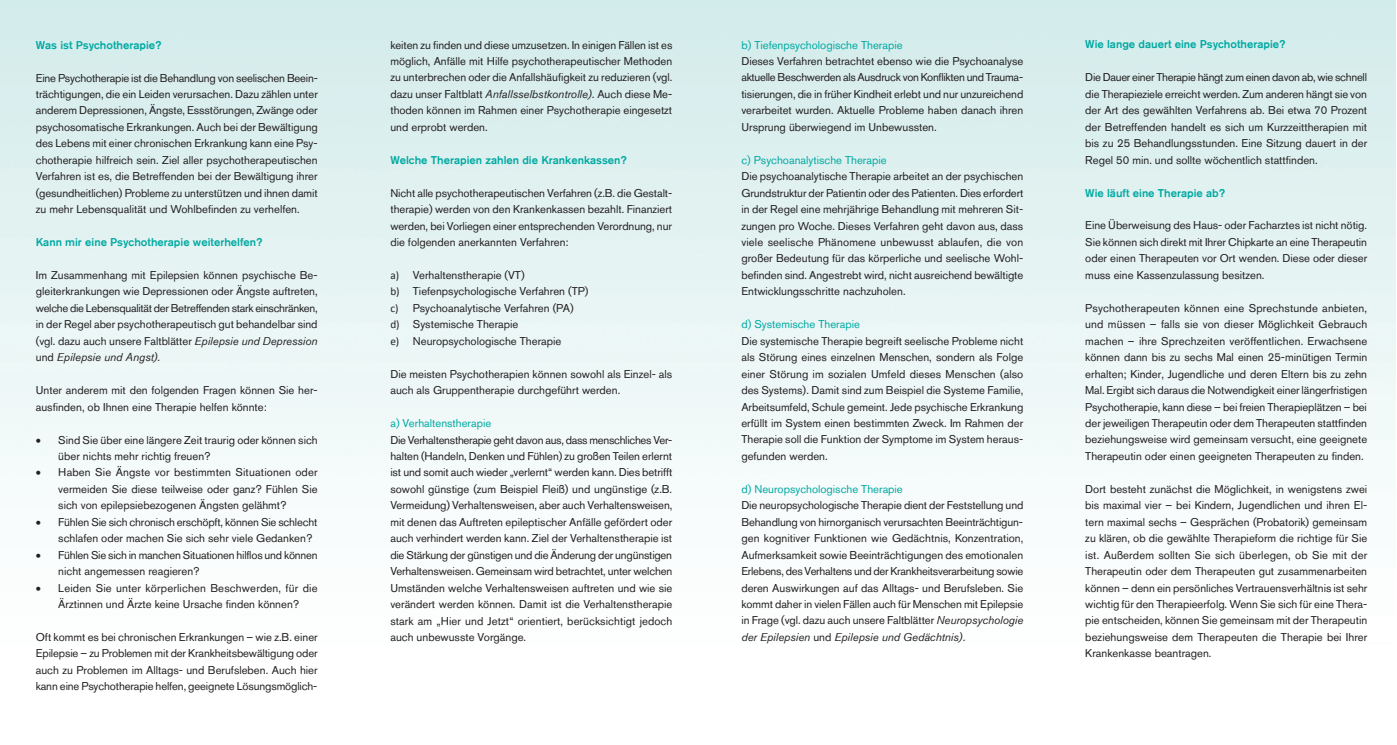
<style>
.page{position:relative;width:1397px;height:745px;background:#fff}
.page>*{position:absolute;margin:0;border:0;box-sizing:border-box;transform-origin:0 0}
.t1{font:11.25px/16.4px "Akzidenz Grotesk BQ";color:#231f20;text-align:justify}
.t2{font:500 11.25px "Akzidenz Grotesk BQ";color:#00a9a2}
.t3{font:11.25px "Akzidenz Grotesk BQ";color:#00a9a2}
.t4{font:11.25px/16.4px "Akzidenz Grotesk BQ";letter-spacing:-.02em;color:#231f20}
.s1{font-style:italic}
.s2{font-family:"Calibri"}
</style>
<div class="page">
<p class="t2" style="left:36px;top:38px;width:127px">Was ist Psychotherapie?</p>
<p class="t1" style="left:36px;top:69px;width:283px">Eine Psychotherapie ist die Behandlung von seelischen Beein&shy;trächtigungen, die ein Leiden verursachen. Dazu zählen unter anderem Depressionen, Ängste, Essstörungen, Zwänge oder psychosomatische Erkrankungen. Auch bei der Bewältigung des Lebens mit einer chronischen Erkrankung kann eine Psy&shy;chotherapie hilfreich sein. Ziel aller psychotherapeutischen Verfahren ist es, die Betreffenden bei der Bewältigung ihrer (gesundheitlichen) Probleme zu unterstützen und ihnen damit zu mehr Lebensqualität und Wohlbefinden zu verhelfen.</p>
<p class="t2" style="left:36px;top:235px;width:228px">Kann mir eine Psychotherapie weiterhelfen?</p>
<p class="t1" style="left:36px;top:266px;width:283px">Im Zusammenhang mit Epilepsien können psychische Be&shy;gleiterkrankungen wie Depressionen oder Ängste auftreten, welche die Lebensqualität der Betreffenden stark einschränken, in der Regel aber psychotherapeutisch gut behandelbar sind (vgl. dazu auch unsere Faltblätter <span class="s1">Epilepsie und Depression </span>und <span class="s1">Epilepsie und Angst)</span>.</p>
<p class="t1" style="left:36px;top:382px;width:283px">Unter anderem mit den folgenden Fragen können Sie her&shy;ausfinden, ob Ihnen eine Therapie helfen könnte:</p>
<p class="t1" style="left:58px;top:431px;width:261px;text-indent:-22px">• Sind Sie über eine längere Zeit traurig oder können sich über nichts mehr richtig freuen?</p>
<p class="t1" style="left:58px;top:464px;width:261px;text-indent:-22px">• Haben Sie Ängste vor bestimmten Situationen oder vermeiden Sie diese teilweise oder ganz? Fühlen Sie sich von epilepsiebezogenen Ängsten gelähmt?</p>
<p class="t1" style="left:58px;top:513px;width:261px;text-indent:-22px">• Fühlen Sie sich chronisch erschöpft, können Sie schlecht schlafen oder machen Sie sich sehr viele Gedanken?</p>
<p class="t4" style="left:58px;top:546px;width:261px;text-indent:-22px">• Fühlen Sie sich in manchen Situationen hilflos und können nicht angemessen reagieren?</p>
<p class="t1" style="left:36px;top:579px;width:283px;text-align:center">• Leiden Sie unter körperlichen Beschwerden, für die<br>Ärztinnen und Ärzte keine Ursache finden können?</p>
<p class="t1" style="left:36px;top:628px;width:283px">Oft kommt es bei chronischen Erkrankungen – wie z.B. einer Epilepsie – zu Problemen mit der Krankheitsbewältigung oder auch zu Problemen im Alltags- und Berufsleben. Auch hier kann eine Psychotherapie helfen, geeignete Lösungsmöglich-</p>
<p class="t1" style="left:390px;top:36px;width:283px">keiten zu finden und diese umzusetzen. In einigen Fällen ist es möglich, Anfälle mit Hilfe psychotherapeutischer Methoden zu unterbrechen oder die Anfallshäufigkeit zu reduzieren (vgl. dazu unser Faltblatt <span class="s1">Anfallsselbstkontrolle).</span> Auch diese Me&shy;thoden können im Rahmen einer Psychotherapie eingesetzt und erprobt werden.</p>
<p class="t2" style="left:390px;top:153px;width:238px">Welche Therapien zahlen die Krankenkassen?</p>
<p class="t1" style="left:390px;top:184px;width:283px">Nicht alle psychotherapeutischen Verfahren (z.B. die Gestalt&shy;therapie) werden von den Krankenkassen bezahlt. Finanziert werden, bei Vorliegen einer entsprechenden Verordnung, nur die folgenden anerkannten Verfahren:</p>
<p class="t1" style="left:390px;top:266px;width:199px;text-align:left"><span class="s2">a)</span> Verhaltenstherapie (VT)<br><span class="s2">b)</span> Tiefenpsychologische Verfahren (TP) <span class="s2">c)</span> Psychoanalytische Verfahren (PA)<br><span class="s2">d)</span> Systemische Therapie<br><span class="s2">e)</span> Neuropsychologische Therapie</p>
<p class="t1" style="left:390px;top:365px;width:283px">Die meisten Psychotherapien können sowohl als Einzel- als auch als Gruppentherapie durchgeführt werden.</p>
<p class="t3" style="left:390px;top:416px;width:102px">a) Verhaltenstherapie</p>
<p class="t1" style="left:390px;top:431px;width:283px">Die Verhaltenstherapie geht davon aus, dass menschliches Ver&shy;halten (Handeln, Denken und Fühlen) zu großen Teilen erlernt ist und somit auch wieder „verlernt“ werden kann. Dies betrifft sowohl günstige (zum Beispiel Fleiß) und ungünstige (z.B.<br>Vermeidung) Verhaltensweisen, aber auch Verhaltensweisen, mit denen das Auftreten epileptischer Anfälle gefördert oder auch verhindert werden kann. Ziel der Verhaltenstherapie ist die Stärkung der günstigen und die Änderung der ungünstigen Verhaltensweisen. Gemeinsam wird betrachtet, unter welchen Umständen welche Verhaltensweisen auftreten und wie sie verändert werden können. Damit ist die Verhaltenstherapie stark am „Hier und Jetzt“ orientiert, berücksichtigt jedoch auch unbewusste Vorgänge.</p>
<p class="t3" style="left:741px;top:38px;width:163px">b) Tiefenpsychologische Therapie</p>
<p class="t1" style="left:741px;top:53px;width:283px">Dieses Verfahren betrachtet ebenso wie die Psychoanalyse aktuelle Beschwerden als Ausdruck von Konflikten und Trauma&shy;tisierungen, die in früher Kindheit erlebt und nur unzureichend verarbeitet wurden. Aktuelle Probleme haben danach ihren Ursprung überwiegend im Unbewussten.</p>
<p class="t3" style="left:741px;top:153px;width:147px">c) Psychoanalytische Therapie</p>
<p class="t1" style="left:741px;top:168px;width:283px">Die psychoanalytische Therapie arbeitet an der psychischen Grundstruktur der Patientin oder des Patienten. Dies erfordert in der Regel eine mehrjährige Behandlung mit mehreren Sit&shy;zungen pro Woche. Dieses Verfahren geht davon aus, dass viele seelische Phänomene unbewusst ablaufen, die von großer Bedeutung für das körperliche und seelische Wohl&shy;befinden sind. Angestrebt wird, nicht ausreichend bewältigte Entwicklungsschritte nachzuholen.</p>
<p class="t3" style="left:741px;top:317px;width:120px">d) Systemische Therapie</p>
<p class="t1" style="left:741px;top:332px;width:283px">Die systemische Therapie begreift seelische Probleme nicht als Störung eines einzelnen Menschen, sondern als Folge einer Störung im sozialen Umfeld dieses Menschen (also des Systems). Damit sind zum Beispiel die Systeme Familie, Arbeitsumfeld, Schule gemeint. Jede psychische Erkrankung erfüllt im System einen bestimmten Zweck. Im Rahmen der Therapie soll die Funktion der Symptome im System heraus&shy;gefunden werden.</p>
<p class="t3" style="left:741px;top:482px;width:163px">d) Neuropsychologische Therapie</p>
<p class="t1" style="left:741px;top:496px;width:283px">Die neuropsychologische Therapie dient der Feststellung und Behandlung von hirnorganisch verursachten Beeinträchtigun&shy;gen kognitiver Funktionen wie Gedächtnis, Konzentration, Aufmerksamkeit sowie Beeinträchtigungen des emotionalen Erlebens, des Verhaltens und der Krankheitsverarbeitung sowie deren Auswirkungen auf das Alltags- und Berufsleben. Sie kommt daher in vielen Fällen auch für Menschen mit Epilepsie in Frage (vgl. dazu auch unsere Faltblätter <span class="s1">Neuropsychologie der Epilepsien</span> und <span class="s1">Epilepsie und Gedächtnis).</span></p>
<p class="t2" style="left:1085px;top:38px;width:202px">Wie lange dauert eine Psychotherapie?</p>
<p class="t1" style="left:1085px;top:69px;width:283px">Die Dauer einer Therapie hängt zum einen davon ab, wie schnell die Therapieziele erreicht werden. Zum anderen hängt sie von der Art des gewählten Verfahrens ab. Bei etwa 70 Prozent der Betreffenden handelt es sich um Kurzzeittherapien mit bis zu 25 Behandlungsstunden. Eine Sitzung dauert in der Regel 50 min. und sollte wöchentlich stattfinden.</p>
<p class="t2" style="left:1085px;top:186px;width:141px">Wie läuft eine Therapie ab?</p>
<p class="t1" style="left:1085px;top:217px;width:283px">Eine Überweisung des Haus- oder Facharztes ist nicht nötig.<br>Sie können sich direkt mit Ihrer Chipkarte an eine Therapeutin oder einen Therapeuten vor Ort wenden. Diese oder dieser muss eine Kassenzulassung besitzen.</p>
<p class="t1" style="left:1085px;top:299px;width:283px">Psychotherapeuten können eine Sprechstunde anbieten, und müssen – falls sie von dieser Möglichkeit Gebrauch machen – ihre Sprechzeiten veröffentlichen. Erwachsene können dann bis zu sechs Mal einen 25-minütigen Termin erhalten; Kinder, Jugendliche und deren Eltern bis zu zehn Mal. Ergibt sich daraus die Notwendigkeit einer längerfristigen Psychotherapie, kann diese – bei freien Therapieplätzen – bei der jeweiligen Therapeutin oder dem Therapeuten stattfinden beziehungsweise wird gemeinsam versucht, eine geeignete Therapeutin oder einen geeigneten Therapeuten zu finden.</p>
<p class="t1" style="left:1085px;top:480px;width:283px">Dort besteht zunächst die Möglichkeit, in wenigstens zwei bis maximal vier – bei Kindern, Jugendlichen und ihren El&shy;tern maximal sechs – Gesprächen (Probatorik) gemeinsam zu klären, ob die gewählte Therapieform die richtige für Sie ist. Außerdem sollten Sie sich überlegen, ob Sie mit der Therapeutin oder dem Therapeuten gut zusammenarbeiten können – denn ein persönliches Vertrauensverhältnis ist sehr wichtig für den Therapieerfolg. Wenn Sie sich für eine Thera&shy;pie entscheiden, können Sie gemeinsam mit der Therapeutin beziehungsweise dem Therapeuten die Therapie bei Ihrer Krankenkasse beantragen.</p>
</div>
